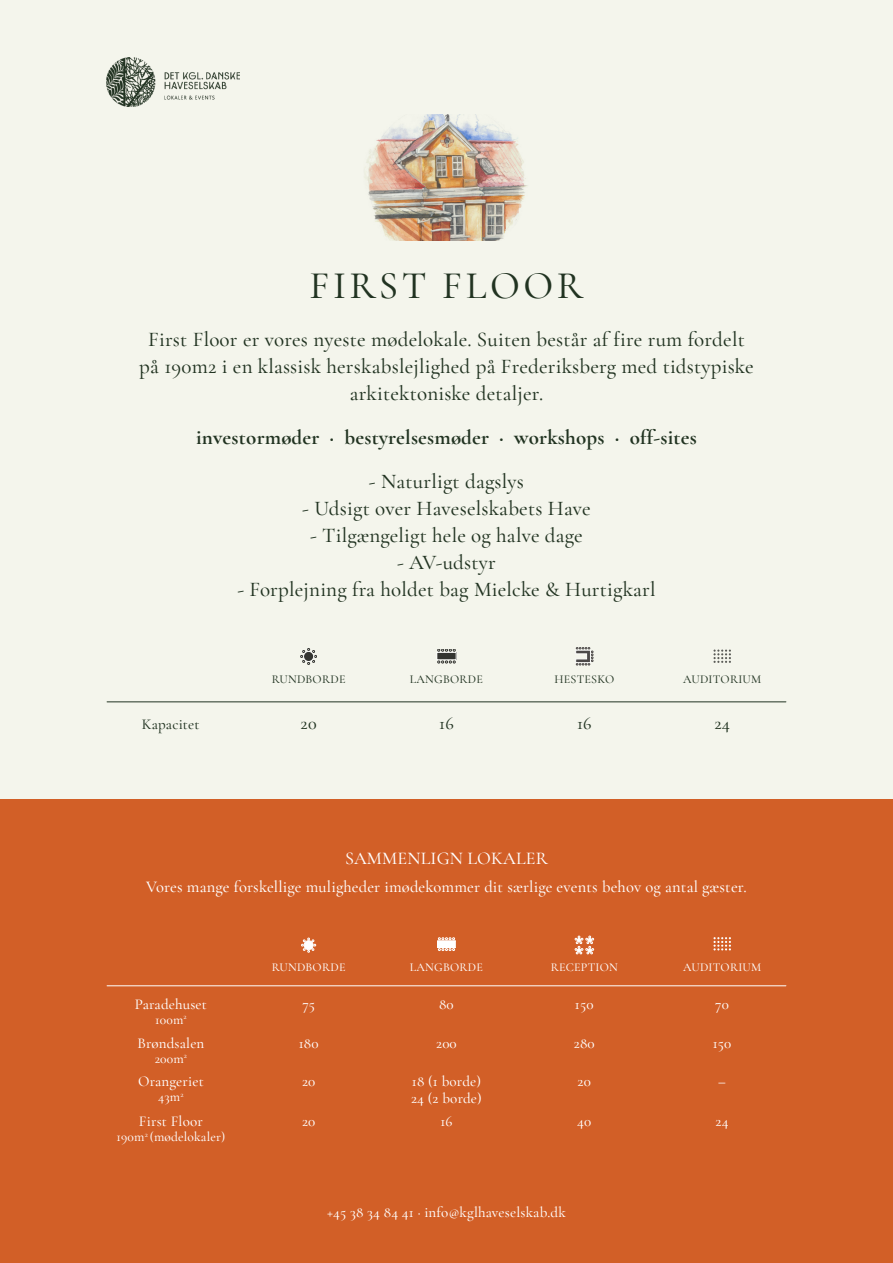
<style>
.page{position:relative;width:893px;height:1263px;background:#f4f5ec}
.page>*{position:absolute;margin:0;border:0;box-sizing:border-box;transform-origin:0 0}
.t1{font:500 39px "Cormorant Garamond";letter-spacing:.09em;color:#213321}
.t2{font:500 21px/27px "Cormorant Garamond";letter-spacing:.01em;color:#213321;text-align:center}
.t3{font:700 21px "Cormorant Garamond";letter-spacing:.01em;color:#213321}
.t4{font:500 18px "Cormorant Garamond";letter-spacing:.01em;color:#fff}
.t5{font:500 18px "Cormorant Garamond";letter-spacing:.01em;color:#213321}
.t6{font:500 16.5px "Cormorant Garamond";letter-spacing:.01em;color:#fff}
.t7{font:500 15px "Cormorant Garamond";letter-spacing:.01em;color:#fff}
.t8{font:500 15px "Cormorant Garamond";letter-spacing:.01em;color:#213321}
.t9{font:500 13.5px "Cormorant Garamond";letter-spacing:.01em;color:#fff}
.t10{font:500 12px "Cormorant Garamond";letter-spacing:.02em;color:#fff}
.t11{font:500 12px "Cormorant Garamond";letter-spacing:.02em;color:#213321}
</style>
<div class="page">
<div style="left:0;top:799px;width:893px;height:464px;background:#d25f27"></div>
<svg style="left:301px;top:648px;width:16px;height:16px"></svg>
<svg style="left:304px;top:651px;width:10px;height:10px"></svg>
<div style="left:303px;top:651px;width:11px;height:11px;border:1px solid #fff;border-radius:50%"></div>
<div style="left:437px;top:652px;width:19px;height:8px;background:#343531"></div>
<div style="left:437px;top:652px;width:19px;height:8px;border:1px solid #fff"></div>
<svg style="left:438px;top:649px;width:17px;height:2px"></svg>
<svg style="left:438px;top:661px;width:17px;height:2px"></svg>
<svg style="left:575px;top:647px;width:18px;height:18px"></svg>
<svg style="left:713px;top:649px;width:18px;height:14px"></svg>
<svg style="left:301px;top:938px;width:15px;height:14px"></svg>
<div style="left:304px;top:941px;width:9px;height:9px;background:#fff;border-radius:50%"></div>
<div style="left:304px;top:940px;width:9px;height:10px;border:1px solid #fff;border-radius:50%"></div>
<div style="left:438px;top:941px;width:17px;height:6px;background:#fff"></div>
<div style="left:437px;top:941px;width:18px;height:7px;border:1px solid #fff"></div>
<svg style="left:438px;top:937px;width:17px;height:3px"></svg>
<svg style="left:438px;top:948px;width:17px;height:3px"></svg>
<svg style="left:575px;top:936px;width:19px;height:18px"></svg>
<svg style="left:713px;top:937px;width:18px;height:13px"></svg>
<hr style="left:107px;top:702px;width:679px;height:1px;background:#213321">
<hr style="left:107px;top:985px;width:679px;height:1px;background:#fff">
<img style="left:106px;top:57px;width:134px;height:49px">
<img style="left:364px;top:115px;width:164px;height:125px">
<p class="t1" style="left:310px;top:261px;width:275px">FIRST FLOOR</p>
<p class="t2" style="left:139px;top:326px;width:616px">First Floor er vores nyeste mødelokale. Suiten består af fire rum fordelt på 190m2 i en klassisk herskabslejlighed på Frederiksberg med tidstypiske arkitektoniske detaljer.</p>
<p class="t3" style="left:196px;top:424px;width:502px">investormøder · bestyrelsesmøder · workshops · off-sites</p>
<p class="t2" style="left:369px;top:468px;width:157px">- Naturligt dagslys</p>
<p class="t2" style="left:302px;top:495px;width:290px">- Udsigt over Haveselskabets Have</p>
<p class="t2" style="left:310px;top:522px;width:274px">- Tilgængeligt hele og halve dage</p>
<p class="t2" style="left:397px;top:549px;width:100px">- AV-udstyr</p>
<p class="t2" style="left:237px;top:576px;width:420px">- Forplejning fra holdet bag Mielcke &amp; Hurtigkarl</p>
<p class="t11" style="left:272px;top:672px;width:75px">RUNDBORDE</p>
<p class="t11" style="left:410px;top:672px;width:75px">LANGBORDE</p>
<p class="t11" style="left:554px;top:672px;width:61px">HESTESKO</p>
<p class="t11" style="left:683px;top:672px;width:80px">AUDITORIUM</p>
<p class="t8" style="left:142px;top:715px;width:59px">Kapacitet</p>
<p class="t5" style="left:301px;top:712px;width:18px">20</p>
<p class="t5" style="left:439px;top:712px;width:16px">16</p>
<p class="t5" style="left:577px;top:712px;width:16px">16</p>
<p class="t5" style="left:714px;top:712px;width:17px">24</p>
<p class="t4" style="left:345px;top:847px;width:204px">SAMMENLIGN LOKALER</p>
<p class="t6" style="left:146px;top:877px;width:602px">Vores mange forskellige muligheder imødekommer dit særlige events behov og antal gæster.</p>
<p class="t10" style="left:272px;top:960px;width:75px">RUNDBORDE</p>
<p class="t10" style="left:410px;top:960px;width:75px">LANGBORDE</p>
<p class="t10" style="left:551px;top:960px;width:69px">RECEPTION</p>
<p class="t10" style="left:683px;top:960px;width:80px">AUDITORIUM</p>
<p class="t7" style="left:135px;top:995px;width:74px">Paradehuset</p>
<p class="t9" style="left:155px;top:1011px;width:33px">100m<sup>2</sup></p>
<p class="t7" style="left:302px;top:995px;width:14px">75</p>
<p class="t7" style="left:439px;top:995px;width:16px">80</p>
<p class="t7" style="left:575px;top:995px;width:20px">150</p>
<p class="t7" style="left:715px;top:995px;width:15px">70</p>
<p class="t7" style="left:137px;top:1034px;width:68px">Brøndsalen</p>
<p class="t9" style="left:155px;top:1050px;width:34px">200m<sup>2</sup></p>
<p class="t7" style="left:299px;top:1034px;width:21px">180</p>
<p class="t7" style="left:436px;top:1034px;width:22px">200</p>
<p class="t7" style="left:574px;top:1034px;width:22px">280</p>
<p class="t7" style="left:713px;top:1034px;width:20px">150</p>
<p class="t7" style="left:138px;top:1072px;width:67px">Orangeriet</p>
<p class="t9" style="left:158px;top:1089px;width:27px">43m<sup>2</sup></p>
<p class="t7" style="left:302px;top:1072px;width:15px">20</p>
<p class="t7" style="left:412px;top:1072px;width:71px">18 (1 borde)</p>
<p class="t7" style="left:411px;top:1089px;width:72px">24 (2 borde)</p>
<p class="t7" style="left:578px;top:1072px;width:15px">20</p>
<p class="t7" style="left:718px;top:1072px;width:9px">–</p>
<p class="t7" style="left:139px;top:1112px;width:65px">First Floor</p>
<p class="t9" style="left:117px;top:1129px;width:110px">190m<sup>2</sup> (mødelokaler)</p>
<p class="t7" style="left:302px;top:1112px;width:15px">20</p>
<p class="t7" style="left:440px;top:1112px;width:14px">16</p>
<p class="t7" style="left:577px;top:1112px;width:16px">40</p>
<p class="t7" style="left:716px;top:1112px;width:14px">24</p>
<p class="t7" style="left:327px;top:1203px;width:240px">+45 38 34 84 41 · info@kglhaveselskab.dk</p>
</div>
